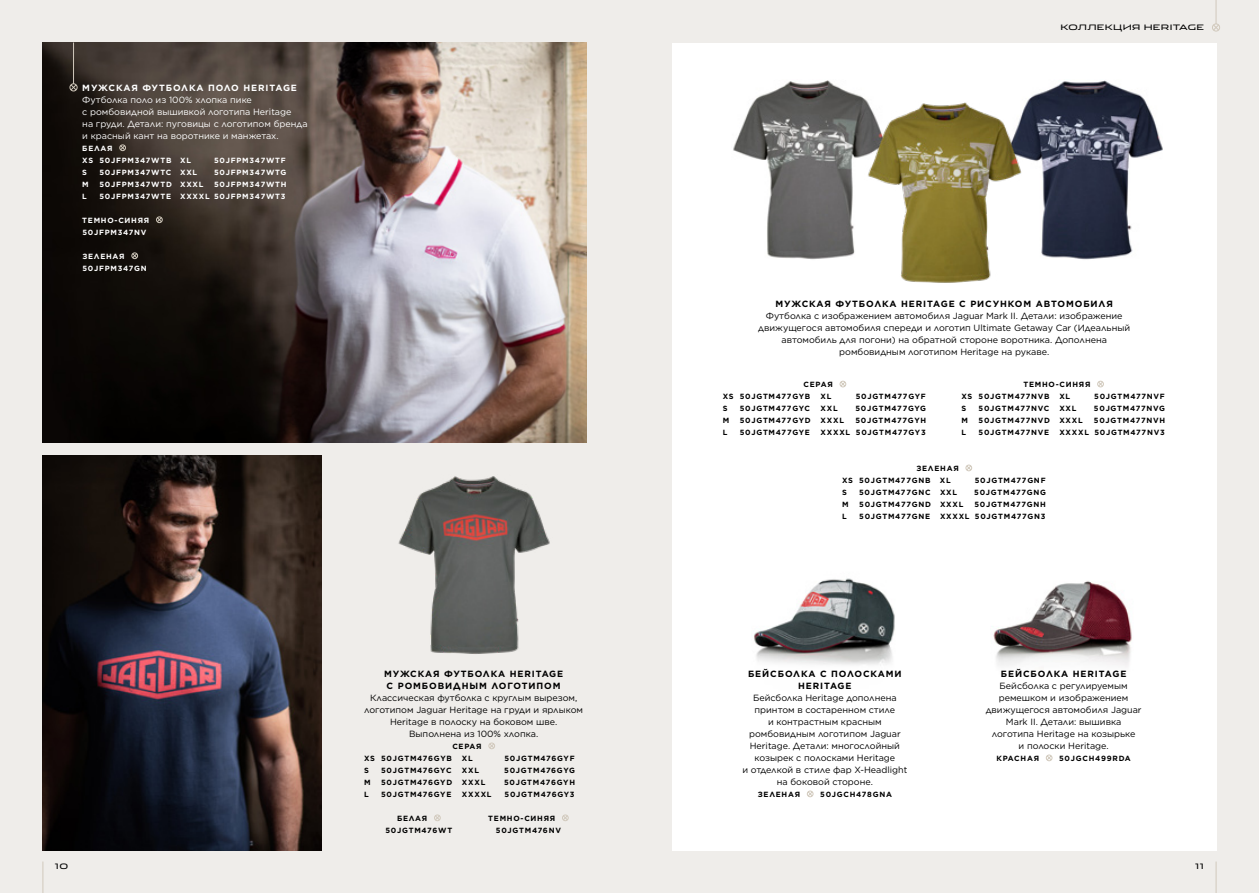
<style>
.page{position:relative;width:1259px;height:893px;background:#efedea}
.page>*{position:absolute;margin:0;border:0;box-sizing:border-box;transform-origin:0 0}
.t1{font:9px/12px "Gotham";color:#000;text-align:center}
.t2{font:9px/12px "Gotham";color:#fff}
.t3{font:700 9px/12px "Gotham";letter-spacing:.1em;color:#000}
.t4{font:700 9px "Gotham";letter-spacing:.1em;color:#fff}
.t5{font:700 7.5px/12px "Gotham";letter-spacing:.1em;color:#000}
.t6{font:700 7.5px/12px "Gotham";letter-spacing:.1em;color:#fff}
.t7{font:7.5px "Jaguar";letter-spacing:.04em;color:#000}
</style>
<div class="page">
<svg style="left:1212px;top:0;width:7px;height:31px"></svg>
<div style="left:1212px;top:24px;width:8px;height:7px;border:1px solid #d1c9bc;border-radius:50%"></div>
<hr style="left:1215px;top:861px;width:1px;height:32px;background:#d1c9bc">
<hr style="left:43px;top:861px;width:1px;height:32px;background:#d1c9bc">
<div style="left:672px;top:43px;width:544px;height:807px;background:#fff"></div>
<img style="left:43px;top:43px;width:544px;height:399px">
<img style="left:43px;top:455px;width:278px;height:395px">
<svg style="left:120px;top:145px;width:6px;height:6px"></svg>
<div style="left:119px;top:145px;width:7px;height:6px;border:1px solid #d1c9bc;border-radius:50%"></div>
<svg style="left:156px;top:217px;width:6px;height:6px"></svg>
<div style="left:156px;top:216px;width:7px;height:7px;border:1px solid #d1c9bc;border-radius:50%"></div>
<svg style="left:132px;top:253px;width:6px;height:6px"></svg>
<div style="left:131px;top:252px;width:7px;height:7px;border:1px solid #d1c9bc;border-radius:50%"></div>
<hr style="left:73px;top:43px;width:1px;height:41px;background:#d1c9bc">
<svg style="left:70px;top:84px;width:7px;height:7px"></svg>
<div style="left:70px;top:83px;width:7px;height:8px;border:1px solid #d1c9bc;border-radius:50%"></div>
<div style="left:965px;top:465px;width:7px;height:6px;border:1px solid #d1c9bc;border-radius:50%"></div>
<svg style="left:1097px;top:381px;width:6px;height:6px"></svg>
<svg style="left:840px;top:381px;width:6px;height:6px"></svg>
<div style="left:839px;top:381px;width:7px;height:6px;border:1px solid #d1c9bc;border-radius:50%"></div>
<div style="left:488px;top:743px;width:7px;height:6px;border:1px solid #d1c9bc;border-radius:50%"></div>
<div style="left:434px;top:815px;width:7px;height:6px;border:1px solid #d1c9bc;border-radius:50%"></div>
<svg style="left:562px;top:815px;width:6px;height:6px"></svg>
<img style="left:733px;top:80px;width:135px;height:180px">
<img style="left:1022px;top:80px;width:141px;height:180px">
<img style="left:865px;top:102px;width:157px;height:181px">
<img style="left:754px;top:578px;width:141px;height:87px">
<img style="left:993px;top:581px;width:139px;height:86px">
<svg style="left:807px;top:791px;width:6px;height:6px"></svg>
<svg style="left:1046px;top:755px;width:6px;height:6px"></svg>
<img style="left:398px;top:476px;width:152px;height:178px">
<p class="t4" style="left:82px;top:81px;width:216px">МУЖСКАЯ ФУТБОЛКА ПОЛО HERITAGE</p>
<p class="t2" style="left:82px;top:93px;width:227px">Футболка поло из 100% хлопка пике<br>с ромбовидной вышивкой логотипа Heritage<br>на груди. Детали: пуговицы с логотипом бренда и красный кант на воротнике и манжетах.</p>
<p class="t6" style="left:82px;top:142px;width:110px">БЕЛАЯ<br>XS 50JFPM347WTB XL</p>
<p class="t6" style="left:214px;top:154px;width:73px">50JFPM347WTF</p>
<p class="t6" style="left:82px;top:166px;width:6px">S</p>
<p class="t6" style="left:99px;top:166px;width:99px">50JFPM347WTC XXL</p>
<p class="t6" style="left:214px;top:166px;width:74px">50JFPM347WTG</p>
<p class="t6" style="left:82px;top:178px;width:8px">M</p>
<p class="t6" style="left:99px;top:178px;width:106px">50JFPM347WTD XXXL</p>
<p class="t6" style="left:214px;top:178px;width:74px">50JFPM347WTH</p>
<p class="t6" style="left:82px;top:190px;width:6px">L</p>
<p class="t6" style="left:99px;top:190px;width:188px">50JFPM347WTE XXXXL 50JFPM347WT3</p>
<p class="t6" style="left:82px;top:214px;width:69px">ТЕМНО-СИНЯЯ<br>50JFPM347NV</p>
<p class="t6" style="left:82px;top:250px;width:66px">ЗЕЛЕНАЯ<br>50JFPM347GN</p>
<p class="t3" style="left:384px;top:667px;width:181px">МУЖСКАЯ ФУТБОЛКА HERITAGE<br>С РОМБОВИДНЫМ ЛОГОТИПОМ</p>
<p class="t1" style="left:364px;top:691px;width:220px">Классическая футболка с круглым вырезом, логотипом Jaguar Heritage на груди и ярлыком Heritage в полоску на боковом шве.<br>Выполнена из 100% хлопка.</p>
<p class="t5" style="left:452px;top:740px;width:31px">СЕРАЯ</p>
<p class="t5" style="left:364px;top:752px;width:89px">XS 50JGTM476GYB</p>
<p class="t5" style="left:462px;top:752px;width:12px">XL</p>
<p class="t5" style="left:504px;top:752px;width:72px">50JGTM476GYF</p>
<p class="t5" style="left:364px;top:764px;width:6px">S</p>
<p class="t5" style="left:381px;top:764px;width:72px">50JGTM476GYC</p>
<p class="t5" style="left:462px;top:764px;width:19px">XXL</p>
<p class="t5" style="left:504px;top:764px;width:72px">50JGTM476GYG</p>
<p class="t5" style="left:364px;top:776px;width:8px">M</p>
<p class="t5" style="left:381px;top:776px;width:73px">50JGTM476GYD</p>
<p class="t5" style="left:462px;top:776px;width:25px">XXXL</p>
<p class="t5" style="left:504px;top:776px;width:72px">50JGTM476GYH</p>
<p class="t5" style="left:364px;top:788px;width:6px">L</p>
<p class="t5" style="left:381px;top:788px;width:72px">50JGTM476GYE</p>
<p class="t5" style="left:462px;top:788px;width:31px">XXXXL</p>
<p class="t5" style="left:504px;top:788px;width:71px">50JGTM476GY3</p>
<p class="t5" style="left:385px;top:812px;width:68px;text-indent:12px">БЕЛАЯ<br>50JGTM476WT</p>
<p class="t5" style="left:496px;top:812px;width:67px;text-indent:-8px">ТЕМНО-СИНЯЯ<br>50JGTM476NV</p>
<p class="t7" style="left:1060px;top:21px;width:145px">КОЛЛЕКЦИЯ HERITAGE</p>
<p class="t3" style="left:775px;top:298px;width:339px">МУЖСКАЯ ФУТБОЛКА HERITAGE С РИСУНКОМ АВТОМОБИЛЯ</p>
<p class="t1" style="left:758px;top:310px;width:373px">Футболка с изображением автомобиля Jaguar Mark II. Детали: изображение движущегося автомобиля спереди и логотип Ultimate Getaway Car (Идеальный автомобиль для погони) на обратной стороне воротника. Дополнена ромбовидным логотипом Heritage на рукаве.</p>
<p class="t5" style="left:723px;top:378px;width:112px;text-indent:81px">СЕРАЯ<br>XS 50JGTM477GYB</p>
<p class="t5" style="left:820px;top:390px;width:12px">XL</p>
<p class="t5" style="left:855px;top:390px;width:72px">50JGTM477GYF</p>
<p class="t5" style="left:961px;top:378px;width:130px;text-indent:62px">ТЕМНО-СИНЯЯ<br>XS 50JGTM477NVB</p>
<p class="t5" style="left:1059px;top:390px;width:12px">XL</p>
<p class="t5" style="left:1094px;top:390px;width:72px">50JGTM477NVF</p>
<p class="t5" style="left:723px;top:402px;width:6px">S</p>
<p class="t5" style="left:740px;top:402px;width:72px">50JGTM477GYC</p>
<p class="t5" style="left:820px;top:402px;width:19px">XXL</p>
<p class="t5" style="left:855px;top:402px;width:72px">50JGTM477GYG</p>
<p class="t5" style="left:723px;top:414px;width:8px">M</p>
<p class="t5" style="left:740px;top:414px;width:72px">50JGTM477GYD</p>
<p class="t5" style="left:820px;top:414px;width:25px">XXXL</p>
<p class="t5" style="left:855px;top:414px;width:72px">50JGTM477GYH</p>
<p class="t5" style="left:723px;top:426px;width:6px">L</p>
<p class="t5" style="left:740px;top:426px;width:72px">50JGTM477GYE</p>
<p class="t5" style="left:820px;top:426px;width:107px">XXXXL 50JGTM477GY3</p>
<p class="t5" style="left:961px;top:402px;width:6px">S</p>
<p class="t5" style="left:978px;top:402px;width:72px">50JGTM477NVC</p>
<p class="t5" style="left:1059px;top:402px;width:19px">XXL</p>
<p class="t5" style="left:1094px;top:402px;width:73px">50JGTM477NVG</p>
<p class="t5" style="left:961px;top:414px;width:8px">M</p>
<p class="t5" style="left:978px;top:414px;width:106px">50JGTM477NVD XXXL</p>
<p class="t5" style="left:1094px;top:414px;width:73px">50JGTM477NVH</p>
<p class="t5" style="left:961px;top:426px;width:6px">L</p>
<p class="t5" style="left:978px;top:426px;width:72px">50JGTM477NVE</p>
<p class="t5" style="left:1059px;top:426px;width:107px">XXXXL 50JGTM477NV3</p>
<p class="t5" style="left:842px;top:462px;width:118px;text-indent:74px">ЗЕЛЕНАЯ<br>XS 50JGTM477GNB</p>
<p class="t5" style="left:940px;top:474px;width:12px">XL</p>
<p class="t5" style="left:974px;top:474px;width:72px">50JGTM477GNF</p>
<p class="t5" style="left:842px;top:486px;width:6px">S</p>
<p class="t5" style="left:859px;top:486px;width:99px">50JGTM477GNC XXL</p>
<p class="t5" style="left:974px;top:486px;width:73px">50JGTM477GNG</p>
<p class="t5" style="left:842px;top:498px;width:8px">M</p>
<p class="t5" style="left:859px;top:498px;width:106px">50JGTM477GND XXXL</p>
<p class="t5" style="left:974px;top:498px;width:73px">50JGTM477GNH</p>
<p class="t5" style="left:842px;top:510px;width:6px">L</p>
<p class="t5" style="left:859px;top:510px;width:72px">50JGTM477GNE</p>
<p class="t5" style="left:940px;top:510px;width:107px">XXXXL 50JGTM477GN3</p>
<p class="t3" style="left:748px;top:667px;width:155px;text-align:center">БЕЙСБОЛКА С ПОЛОСКАМИ<br>HERITAGE</p>
<p class="t1" style="left:742px;top:691px;width:166px">Бейсболка Heritage дополнена принтом в состаренном стиле<br>и контрастным красным ромбовидным логотипом Jaguar<br>Heritage. Детали: многослойный козырек с полосками Heritage<br>и отделкой в стиле фар X-Headlight на боковой стороне.</p>
<p class="t5" style="left:758px;top:788px;width:44px">ЗЕЛЕНАЯ</p>
<p class="t5" style="left:820px;top:788px;width:73px">50JGCH478GNA</p>
<p class="t3" style="left:1001px;top:667px;width:127px">БЕЙСБОЛКА HERITAGE</p>
<p class="t1" style="left:985px;top:679px;width:157px">Бейсболка с регулируемым ремешком и изображением движущегося автомобиля Jaguar<br>Mark II. Детали: вышивка логотипа Heritage на козырьке<br>и полоски Heritage.</p>
<p class="t5" style="left:996px;top:752px;width:44px">КРАСНАЯ</p>
<p class="t5" style="left:1059px;top:752px;width:73px">50JGCH499RDA</p>
<p class="t7" style="left:55px;top:859px;width:15px">10</p>
<p class="t7" style="left:1195px;top:859px;width:10px">11</p>
</div>
